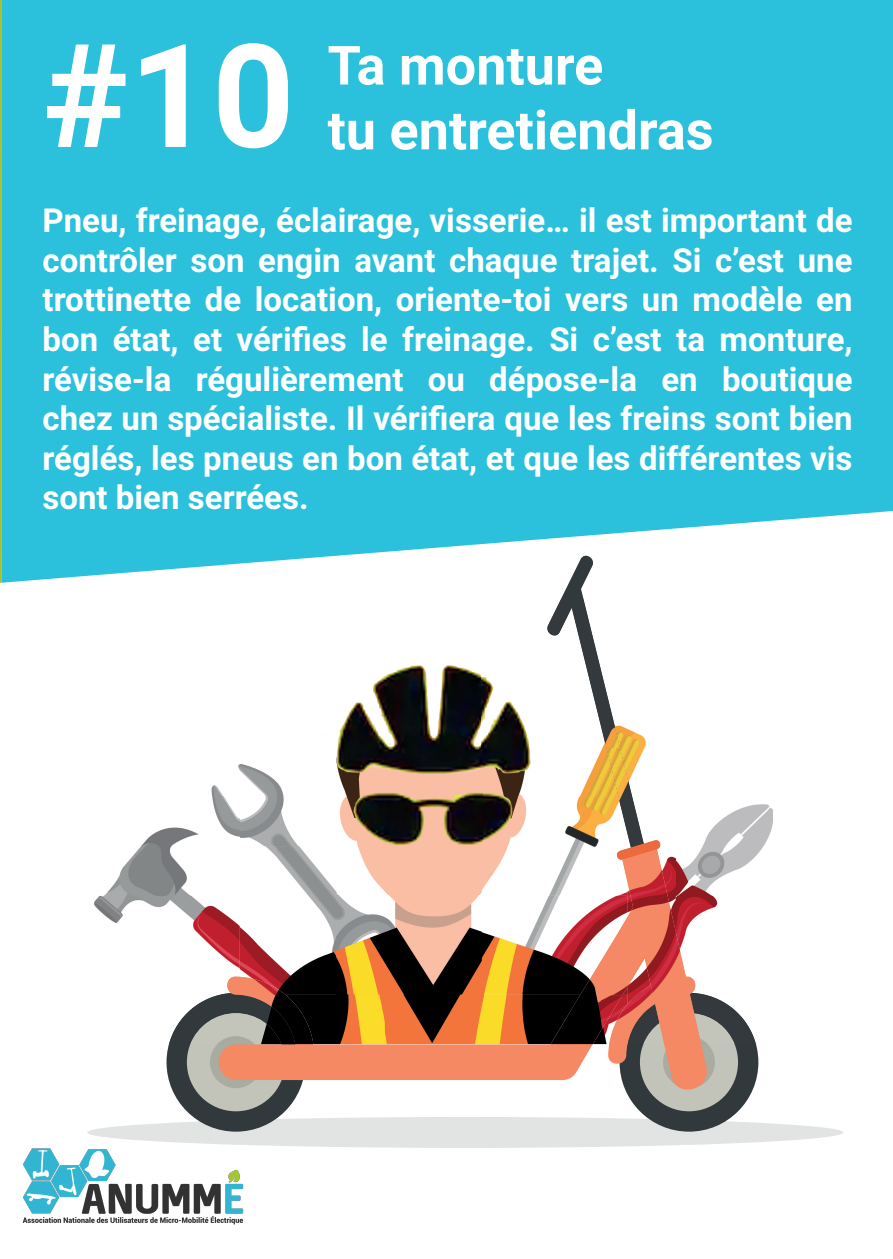
<style>
.page{position:relative;width:893px;height:1259px;background:#fff}
.page>*{position:absolute;margin:0;border:0;box-sizing:border-box;transform-origin:0 0}
.t1{font:700 144px "Roboto";color:#fff}
.t2{font:700 54px "Roboto";color:#fff}
.t3{font:700 33px/39.6px "Roboto";color:#fff;text-align:justify}
</style>
<div class="page">
<hr style="left:0;top:0;width:2px;height:583px;background:#a5c132">
<div style="left:2px;top:0;width:891px;height:583px;background:#2bc0db"></div>
<div style="left:87px;top:1117px;width:756px;height:31px;background:#e2e3e3;border-radius:50%"></div>
<div style="left:167px;top:993px;width:138px;height:138px;background:#31393c;border-radius:50%"></div>
<div style="left:187px;top:1013px;width:98px;height:98px;background:#c2c4b9;border-radius:50%"></div>
<div style="left:210px;top:1036px;width:52px;height:52px;background:#a9aca0;border-radius:50%"></div>
<div style="left:620px;top:993px;width:138px;height:138px;background:#31393c;border-radius:50%"></div>
<div style="left:640px;top:1013px;width:98px;height:98px;background:#c2c4b9;border-radius:50%"></div>
<svg style="left:219px;top:1044px;width:493px;height:55px;fill:#f58964"></svg>
<svg style="left:544px;top:551px;width:119px;height:48px"></svg>
<img style="left:690px;top:804px;width:83px;height:119px">
<img style="left:94px;top:764px;width:242px;height:229px">
<img style="left:530px;top:725px;width:116px;height:71px">
<img style="left:336px;top:796px;width:270px;height:197px">
<img style="left:313px;top:993px;width:443px;height:51px">
<img style="left:169px;top:993px;width:56px;height:51px">
<img style="left:190px;top:1013px;width:35px;height:31px">
<img style="left:217px;top:1036px;width:8px;height:8px">
<img style="left:225px;top:976px;width:88px;height:68px">
<img style="left:708px;top:1013px;width:27px;height:31px">
<svg style="left:608px;top:993px;width:100px;height:73px"></svg>
<img style="left:690px;top:977px;width:8px;height:18px">
<img style="left:545px;top:599px;width:75px;height:149px">
<img style="left:606px;top:748px;width:38px;height:92px">
<img style="left:601px;top:849px;width:89px;height:146px">
<img style="left:551px;top:961px;width:50px;height:83px">
<img style="left:601px;top:995px;width:100px;height:49px">
<img style="left:615px;top:840px;width:47px;height:19px">
<img style="left:336px;top:665px;width:194px;height:179px">
<img style="left:22px;top:1144px;width:222px;height:81px">
<p class="t1" style="left:44px;top:-5px;width:253px">#10</p>
<p class="t2" style="left:328px;top:27px;width:277px">Ta monture</p>
<p class="t2" style="left:328px;top:92px;width:387px">tu entretiendras</p>
<p class="t3" style="left:43px;top:199px;width:812px">Pneu, freinage, éclairage, visserie… il est important de contrôler son engin avant chaque trajet. Si c’est une trottinette de location, oriente-toi vers un modèle en bon état, et vérifies le freinage. Si c’est ta monture, révise-la régulièrement ou dépose-la en boutique chez un spécialiste. Il vérifiera que les freins sont bien réglés, les pneus en bon état, et que les différentes vis sont bien serrées.</p>
</div>
